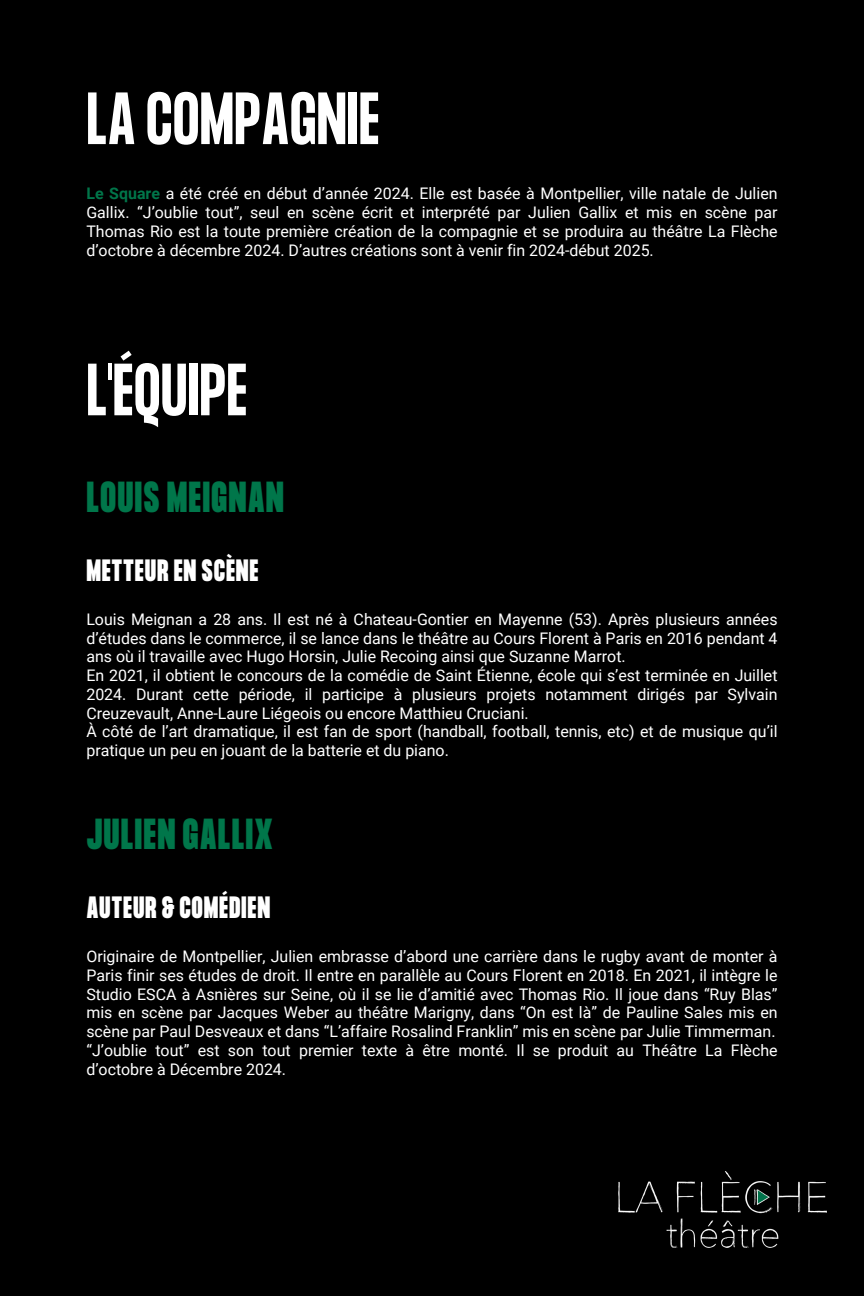
<style>
.page{position:relative;width:864px;height:1296px;background:#000}
.page>*{position:absolute;margin:0;border:0;box-sizing:border-box;transform-origin:0 0}
.t1{font:700 64.5px "Formula Condensed";color:#fff}
.t2{font:900 38px "Formula Condensed";letter-spacing:.03em;color:#00764a}
.t3{font:900 27px "Formula Condensed";letter-spacing:.03em;color:#fff}
.t4{font:16px/18.8px "Roboto";color:#fff;text-align:justify}
.s1{font-weight:700;color:#00764a}
</style>
<div class="page">
<img style="left:618px;top:1171px;width:209px;height:77px">
<p class="t1" style="left:86px;top:86px;width:295px">LA COMPAGNIE</p>
<h1 class="t4" style="left:86px;top:185px;width:693px"><span class="s1">Le Square</span> a été créé en début d’année 2024. Elle est basée à Montpellier, ville natale de Julien Gallix. “J’oublie tout”, seul en scène écrit et interprété par Julien Gallix et mis en scène par Thomas Rio est la toute première création de la compagnie et se produira au théâtre La Flèche d’octobre à décembre 2024. D’autres créations sont à venir fin 2024-début 2025.</h1>
<p class="t1" style="left:86px;top:357px;width:163px">L'ÉQUIPE</p>
<h2 class="t2" style="left:86px;top:478px;width:199px">LOUIS MEIGNAN</h2>
<p class="t3" style="left:86px;top:556px;width:174px">METTEUR EN SCÈNE</p>
<h2 class="t4" style="left:86px;top:610px;width:693px">Louis Meignan a 28 ans. Il est né à Chateau-Gontier en Mayenne (53). Après plusieurs années d’études dans le commerce, il se lance dans le théâtre au Cours Florent à Paris en 2016 pendant 4 ans où il travaille avec Hugo Horsin, Julie Recoing ainsi que Suzanne Marrot.</h2>
<h3 class="t4" style="left:86px;top:666px;width:693px">En 2021, il obtient le concours de la comédie de Saint Étienne, école qui s’est terminée en Juillet 2024. Durant cette période, il participe à plusieurs projets notamment dirigés par Sylvain Creuzevault, Anne-Laure Liégeois ou encore Matthieu Cruciani.</h3>
<p class="t4" style="left:86px;top:723px;width:693px">À côté de l’art dramatique, il est fan de sport (handball, football, tennis, etc) et de musique qu’il pratique un peu en jouant de la batterie et du piano.</p>
<p class="t2" style="left:86px;top:815px;width:188px">JULIEN GALLIX</p>
<p class="t3" style="left:86px;top:893px;width:185px">AUTEUR &amp; COMÉDIEN</p>
<h3 class="t4" style="left:86px;top:947px;width:693px">Originaire de Montpellier, Julien embrasse d’abord une carrière dans le rugby avant de monter à Paris finir ses études de droit. Il entre en parallèle au Cours Florent en 2018. En 2021, il intègre le Studio ESCA à Asnières sur Seine, où il se lie d’amitié avec Thomas Rio. Il joue dans “Ruy Blas” mis en scène par Jacques Weber au théâtre Marigny, dans “On est là” de Pauline Sales mis en scène par Paul Desveaux et dans “L’affaire Rosalind Franklin” mis en scène par Julie Timmerman.</h3>
<p class="t4" style="left:86px;top:1041px;width:693px">“J’oublie tout” est son tout premier texte à être monté. Il se produit au Théâtre La Flèche d’octobre à Décembre 2024.</p>
</div>
